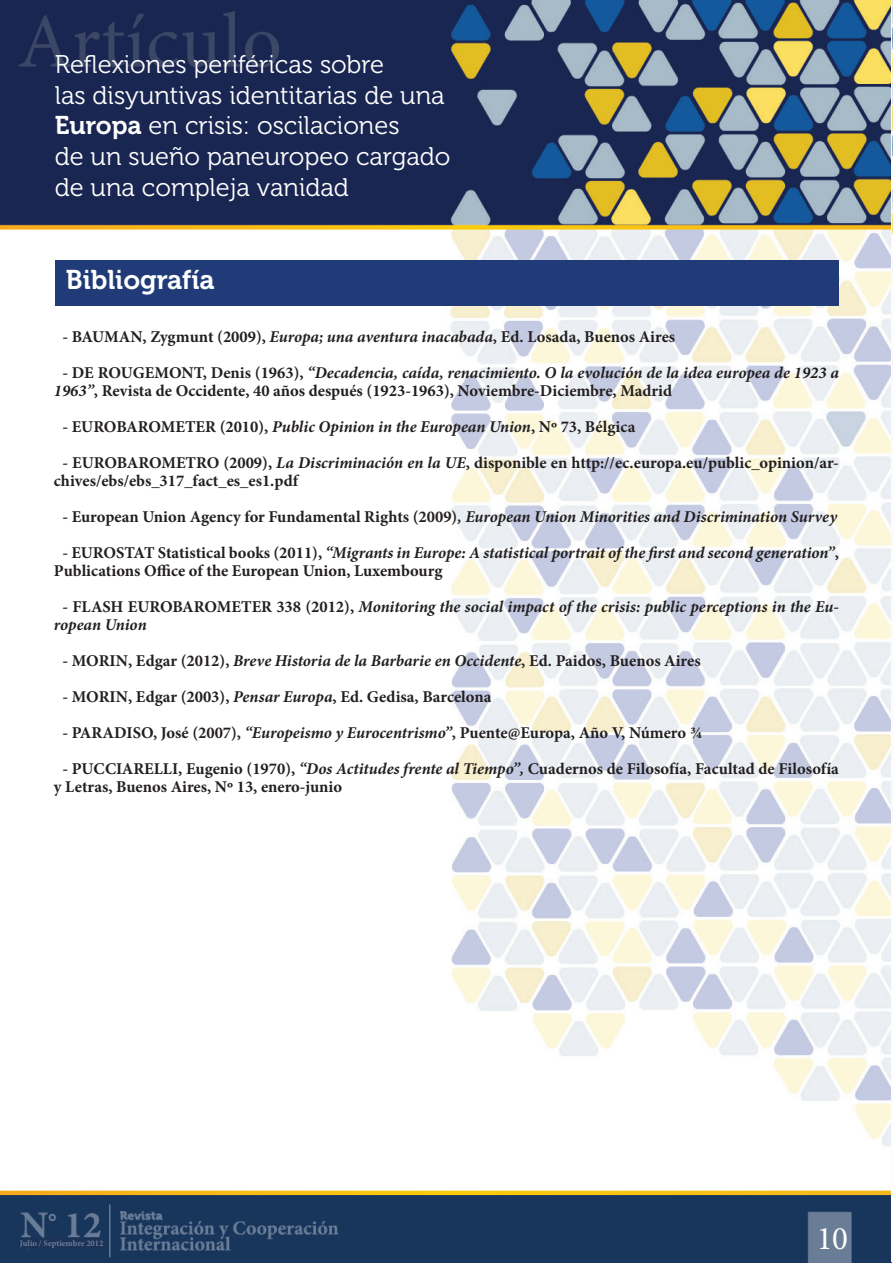
<style>
.page{position:relative;width:893px;height:1263px;background:#fff}
.page>*{position:absolute;margin:0;border:0;box-sizing:border-box;transform-origin:0 0}
.t1{font:33px "Minion Pro";color:#fffefc}
.t2{font:27px "Museo 700";color:#fff}
.t3{font:25.5px/30.6px "Museo 300";color:#fff}
.t4{font:700 16.5px/18px "Minion Pro";color:#231f20}
.t5{font:italic 700 16.5px/18px "Minion Pro";letter-spacing:-.005em;color:#231f20}
.t6{font:700 8.55px "Minion Pro";color:#6e7d9b}
.s1{font-family:"Museo 700"}
.s2{font-style:italic}
.s3{font-style:normal}
</style>
<div class="page">
<img style="left:0;top:0;width:893px;height:1263px">
<div style="left:55px;top:260px;width:783px;height:45px;background:#213b79"></div>
<img style="left:892px;top:0;width:1px;height:1261px">
<div style="left:20px;top:1238px;width:83px;height:11px;background:#1c3257"></div>
<h3 class="t3" style="left:55px;top:50px;width:397px">Reflexiones periféricas sobre<br>las disyuntivas identitarias de una<br><span class="s1">Europa</span> en crisis: oscilaciones<br>de un sueño paneuropeo cargado de una compleja vanidad</h3>
<h2 class="t2" style="left:66px;top:265px;width:150px">Bibliografía</h2>
<p class="t4" style="left:63px;top:328px;width:614px">- BAUMAN, Zygmunt (2009), <span class="s2">Europa; una aventura inacabada</span>, Ed. Losada, Buenos Aires</p>
<p class="t4" style="left:54px;top:364px;width:786px;text-indent:9px">- DE ROUGEMONT, Denis (1963), <span class="s2">“Decadencia, caída, renacimiento. O la evolución de la idea europea de 1923 a<br>1963”</span>, Revista de Occidente, 40 años después (1923-1963), Noviembre-Diciembre, Madrid</p>
<p class="t4" style="left:62px;top:418px;width:574px">- EUROBAROMETER (2010), <span class="s2">Public Opinion in the European Union</span>, Nº 73, Bélgica</p>
<p class="t4" style="left:54px;top:454px;width:786px;text-indent:9px">- EUROBAROMETRO (2009), <span class="s2">La Discriminación en la UE</span>, disponible en http://ec.europa.eu/public_opinion/ar&shy;chives/ebs/ebs_317_fact_es_es1.pdf</p>
<p class="t5" style="left:62px;top:507px;width:776px"><span class="s3">- European Union Agency for Fundamental Rights (2009)</span>, European Union Minorities and Discrimination Survey</p>
<p class="t4" style="left:54px;top:544px;width:786px;text-indent:8px">- EUROSTAT Statistical books (2011), <span class="s2">“Migrants in Europe: A statistical portrait of the first and second generation”</span>,<br>Publications Office of the European Union, Luxembourg</p>
<p class="t5" style="left:54px;top:597px;width:786px;text-indent:8px"><span class="s3">- FLASH EUROBAROMETER 338 (2012),</span> Monitoring the social impact of the crisis: public perceptions in the Eu&shy;ropean Union</p>
<p class="t4" style="left:62px;top:652px;width:640px">- MORIN, Edgar (2012), <span class="s2">Breve Historia de la Barbarie en Occidente</span>, Ed. Paidos, Buenos Aires</p>
<p class="t4" style="left:62px;top:688px;width:430px">- MORIN, Edgar (2003), <span class="s2">Pensar Europa</span>, Ed. Gedisa, Barcelona</p>
<p class="t4" style="left:62px;top:724px;width:642px">- PARADISO, José (2007), <span class="s2">“Europeismo y Eurocentrismo”</span>, Puente@Europa, Año V, Número ¾</p>
<p class="t4" style="left:54px;top:760px;width:786px;text-indent:8px">- PUCCIARELLI, Eugenio (1970), <span class="s2">“Dos Actitudes frente al Tiempo”,</span> Cuadernos de Filosofía, Facultad de Filosofía y Letras, Buenos Aires, Nº 13, enero-junio</p>
<p class="t6" style="left:20px;top:1237px;width:85px">Julio / Septiembre 2012</p>
<h1 class="t1" style="left:817px;top:1216px;width:33px">10</h1>
</div>
